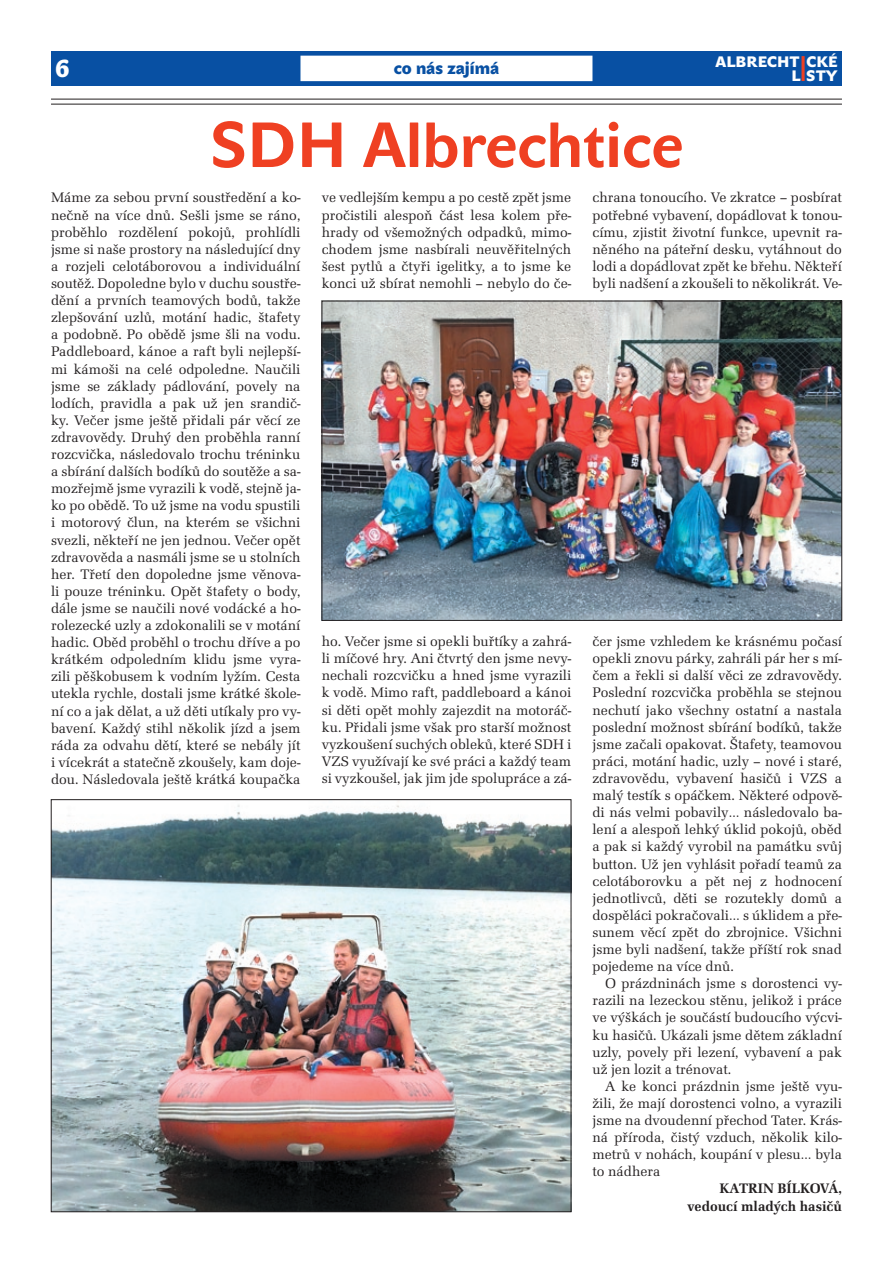
<style>
.page{position:relative;width:893px;height:1263px;background:#fff}
.page>*{position:absolute;margin:0;border:0;box-sizing:border-box;transform-origin:0 0}
.t1{font:700 63px "John Sans Text Pro";color:#ef4022}
.t2{font:35.25px "John Sans Black Pro";color:#ef4022;scale:.43 1}
.t3{font:24px "John Sans Black Pro";color:#fff}
.t4{font:17.25px "John Sans Black Pro";color:#0850a3}
.t5{font:15px/14.1px "John Sans Black Pro";color:#fff;text-align:right}
.t6{font:14.25px/17.1px "URW Latino TCE";color:#231f20;text-align:justify}
.t7{font:700 14.25px/17.1px "URW Latino TCE";color:#231f20;text-align:right}
</style>
<div class="page">
<img style="left:324px;top:303px;width:516px;height:316px">
<div style="left:322px;top:301px;width:520px;height:320px;border:1px solid #231f20"></div>
<img style="left:53px;top:805px;width:516px;height:405px">
<div style="left:51px;top:51px;width:791px;height:34px;background:#0850a3"></div>
<hr style="left:51px;top:99px;width:791px;height:1px;background:#231f20">
<hr style="left:51px;top:104px;width:791px;height:1px;background:#231f20">
<div style="left:300px;top:56px;width:292px;height:25px;background:#fff"></div>
<h3 class="t3" style="left:55px;top:54px;width:16px">6</h3>
<p class="t4" style="left:394px;top:58px;width:107px">co nás zajímá</p>
<h1 class="t1" style="left:210px;top:109px;width:475px">SDH Albrechtice</h1>
<p class="t5" style="left:715px;top:55px;width:124px">ALBRECHT CKÉ<br>L S T Y</p>
<h2 class="t2" style="left:801px;top:48px;width:14px">I</h2>
<p class="t6" style="left:51px;top:189px;width:251px">Máme za sebou první soustředění a ko&shy;nečně na více dnů. Sešli jsme se ráno, proběhlo rozdělení pokojů, prohlídli jsme si naše prostory na následující dny a rozjeli celotáborovou a individuální soutěž. Dopoledne bylo v duchu soustře&shy;dění a prvních teamových bodů, takže zlepšování uzlů, motání hadic, štafety a podobně. Po obědě jsme šli na vodu.<br>Paddleboard, kánoe a raft byli nejlepší&shy;mi kámoši na celé odpoledne. Naučili jsme se základy pádlování, povely na lodích, pravidla a pak už jen srandič&shy;ky. Večer jsme ještě přidali pár věcí ze zdravovědy. Druhý den proběhla ranní rozcvička, následovalo trochu tréninku a sbírání dalších bodíků do soutěže a sa&shy;mozřejmě jsme vyrazili k vodě, stejně ja&shy;ko po obědě. To už jsme na vodu spustili i motorový člun, na kterém se všichni svezli, někteří ne jen jednou. Večer opět zdravověda a nasmáli jsme se u stolních her. Třetí den dopoledne jsme věnova&shy;li pouze tréninku. Opět štafety o body, dále jsme se naučili nové vodácké a ho&shy;rolezecké uzly a zdokonalili se v motání hadic. Oběd proběhl o trochu dříve a po krátkém odpoledním klidu jsme vyra&shy;zili pěškobusem k vodním lyžím. Cesta utekla rychle, dostali jsme krátké škole&shy;ní co a jak dělat, a už děti utíkaly pro vy&shy;bavení. Každý stihl několik jízd a jsem ráda za odvahu dětí, které se nebály jít i vícekrát a statečně zkoušely, kam doje&shy;dou. Následovala ještě krátká koupačka</p>
<p class="t6" style="left:322px;top:189px;width:251px">ve vedlejším kempu a po cestě zpět jsme pročistili alespoň část lesa kolem pře&shy;hrady od všemožných odpadků, mimo&shy;chodem jsme nasbírali neuvěřitelných šest pytlů a čtyři igelitky, a to jsme ke konci už sbírat nemohli – nebylo do če-</p>
<p class="t6" style="left:322px;top:633px;width:251px">ho. Večer jsme si opekli buřtíky a zahrá&shy;li míčové hry. Ani čtvrtý den jsme nevy&shy;nechali rozcvičku a hned jsme vyrazili k vodě. Mimo raft, paddleboard a kánoi si děti opět mohly zajezdit na motoráč&shy;ku. Přidali jsme však pro starší možnost vyzkoušení suchých obleků, které SDH i VZS využívají ke své práci a každý team si vyzkoušel, jak jim jde spolupráce a zá-</p>
<p class="t6" style="left:592px;top:189px;width:251px">chrana tonoucího. Ve zkratce – posbírat potřebné vybavení, dopádlovat k tonou&shy;címu, zjistit životní funkce, upevnit ra&shy;něného na páteřní desku, vytáhnout do lodi a dopádlovat zpět ke břehu. Někteří byli nadšení a zkoušeli to několikrát. Ve-</p>
<p class="t6" style="left:592px;top:633px;width:251px">čer jsme vzhledem ke krásnému počasí opekli znovu párky, zahráli pár her s mí&shy;čem a řekli si další věci ze zdravovědy.<br>Poslední rozcvička proběhla se stejnou nechutí jako všechny ostatní a nastala poslední možnost sbírání bodíků, takže jsme začali opakovat. Štafety, teamovou práci, motání hadic, uzly – nové i staré, zdravovědu, vybavení hasičů i VZS a malý testík s opáčkem. Některé odpově&shy;di nás velmi pobavily… následovalo ba&shy;lení a alespoň lehký úklid pokojů, oběd a pak si každý vyrobil na památku svůj button. Už jen vyhlásit pořadí teamů za celotáborovku a pět nej z hodnocení jednotlivců, děti se rozutekly domů a dospěláci pokračovali… s úklidem a pře&shy;sunem věcí zpět do zbrojnice. Všichni jsme byli nadšení, takže příští rok snad pojedeme na více dnů.</p>
<p class="t6" style="left:592px;top:975px;width:251px;text-indent:13px">O prázdninách jsme s dorostenci vy&shy;razili na lezeckou stěnu, jelikož i práce ve výškách je součástí budoucího výcvi&shy;ku hasičů. Ukázali jsme dětem základní uzly, povely při lezení, vybavení a pak už jen lozit a trénovat.</p>
<p class="t6" style="left:592px;top:1078px;width:251px;text-indent:13px">A ke konci prázdnin jsme ještě vyu&shy;žili, že mají dorostenci volno, a vyrazili jsme na dvoudenní přechod Tater. Krás&shy;ná příroda, čistý vzduch, několik kilo&shy;metrů v nohách, koupání v plesu… byla to nádhera</p>
<p class="t7" style="left:688px;top:1180px;width:156px">KATRIN BÍLKOVÁ, vedoucí mladých hasičů</p>
</div>
